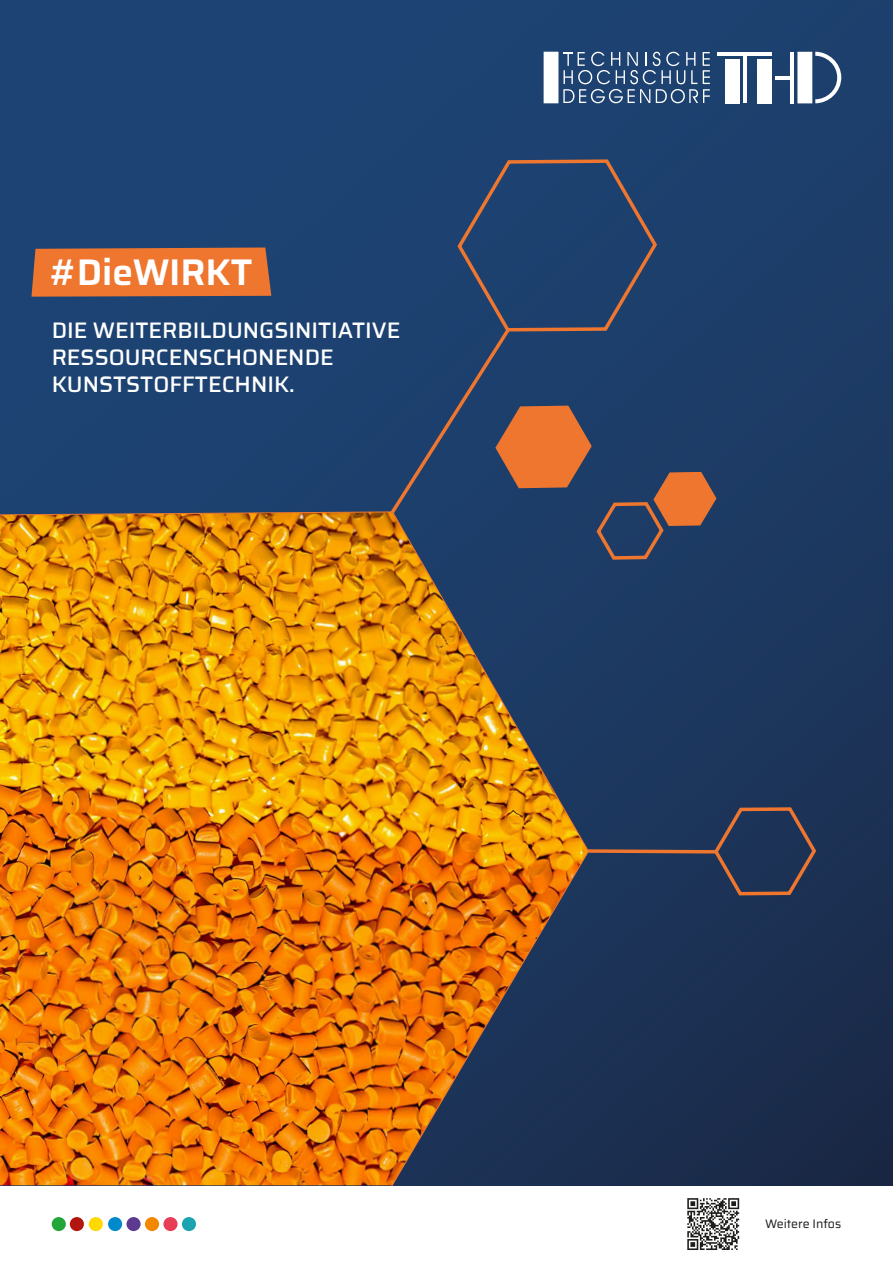
<style>
.page{position:relative;width:893px;height:1263px;background:#fff}
.page>*{position:absolute;margin:0;border:0;box-sizing:border-box;transform-origin:0 0}
.t1{font:600 37.05px "Saira";letter-spacing:-.005em;color:#fff}
.t2{font:500 22.5px/27px "Saira";color:#fff}
.t3{font:12.3px "Saira";color:#1d1d1b}
</style>
<div class="page">
<div style="left:0;top:0;width:893px;height:1185px;background:linear-gradient(to bottom,#1d4678,#1b2b4a)"></div>
<svg style="left:385px;top:158px;width:331px;height:403px"></svg>
<svg style="left:589px;top:805px;width:230px;height:92px"></svg>
<img style="left:0;top:512px;width:589px;height:673px">
<div style="left:52px;top:1217px;width:14px;height:14px;background:#21a637;border-radius:50%"></div>
<div style="left:70px;top:1217px;width:14px;height:14px;background:#b3160e;border-radius:50%"></div>
<div style="left:89px;top:1217px;width:14px;height:14px;background:#ffd900;border-radius:50%"></div>
<div style="left:108px;top:1217px;width:14px;height:14px;background:#008acc;border-radius:50%"></div>
<div style="left:126px;top:1217px;width:15px;height:14px;background:#5d3a8f;border-radius:50%"></div>
<div style="left:163px;top:1217px;width:15px;height:14px;background:#e73e55;border-radius:50%"></div>
<div style="left:145px;top:1217px;width:14px;height:14px;background:#f18800;border-radius:50%"></div>
<div style="left:182px;top:1217px;width:14px;height:14px;background:#1ba3b0;border-radius:50%"></div>
<svg style="left:31px;top:247px;width:240px;height:50px"></svg>
<svg style="left:687px;top:1198px;width:52px;height:52px"></svg>
<div style="left:757px;top:59px;width:15px;height:44px;background:#fff"></div>
<div style="left:725px;top:59px;width:15px;height:44px;background:#fff"></div>
<hr style="left:790px;top:52px;width:4px;height:51px;background:#fff">
<div style="left:797px;top:52px;width:15px;height:51px;background:#fff"></div>
<div style="left:544px;top:52px;width:14px;height:51px;background:#fff"></div>
<svg style="left:815px;top:52px;width:26px;height:51px"></svg>
<hr style="left:718px;top:52px;width:54px;height:4px;background:#fff">
<hr style="left:743px;top:56px;width:4px;height:47px;background:#fff">
<hr style="left:775px;top:76px;width:15px;height:3px;background:#fff">
<svg style="left:563px;top:52px;width:147px;height:51px"></svg>
<h1 class="t1" style="left:49px;top:243px;width:204px">#DieWIRKT</h1>
<p class="t2" style="left:52px;top:316px;width:350px">DIE WEITERBILDUNGSINITIATIVE<br>RESSOURCENSCHONENDE<br>KUNSTSTOFFTECHNIK.</p>
<p class="t3" style="left:765px;top:1215px;width:78px">Weitere Infos</p>
</div>
